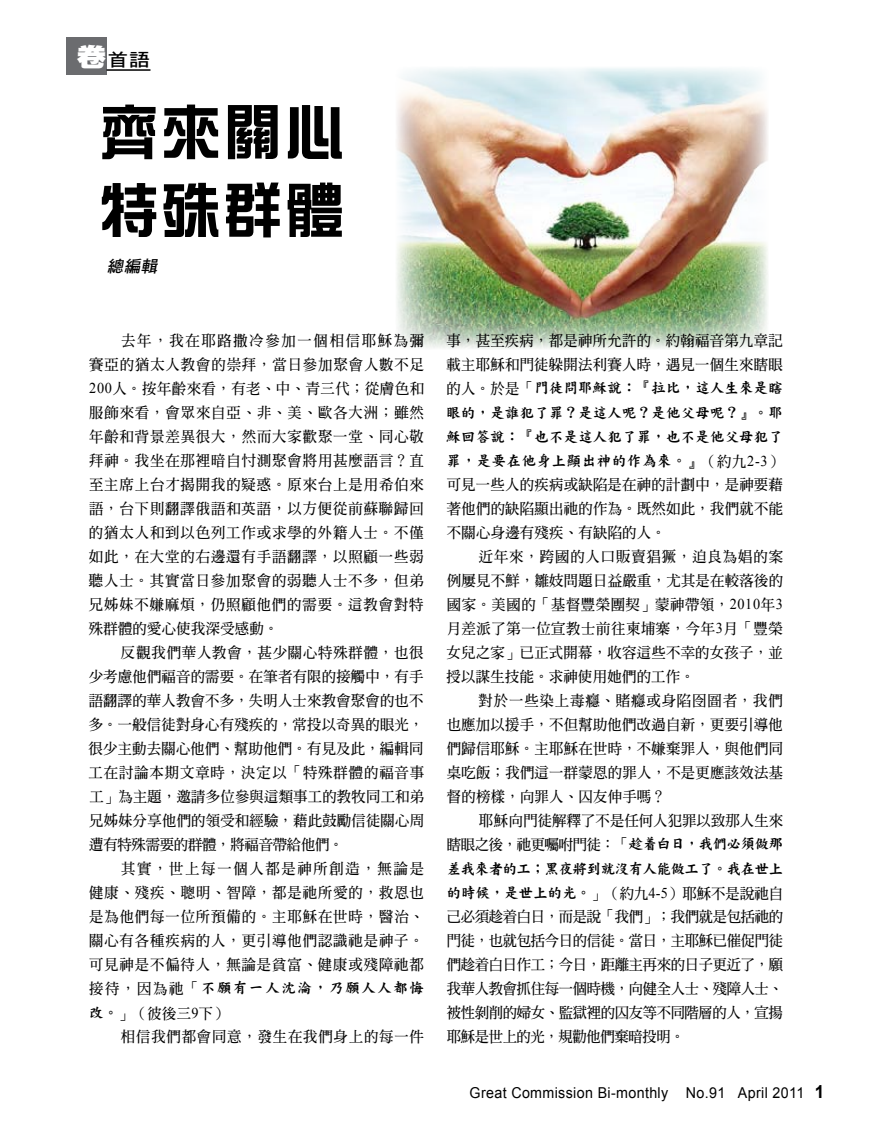
<style>
.page{position:relative;width:885px;height:1134px;background:#fff}
.page>*{position:absolute;margin:0;border:0;box-sizing:border-box;transform-origin:0 0}
.t1{font:60px/78px "DF Zong Yi Std W7";letter-spacing:.03em;color:#000}
.t2{font:17.85px "DF Hei Std W7";color:#000;scale:1.18 1}
.t3{font:italic 16.5px "DF Hei Std W7";color:#000}
.t4{font:15px/24px "DF Ming Bd HK BF";letter-spacing:.025em;color:#000;text-align:justify;scale:.95 1}
.t5{font:15px/24.3px "DF Kai Shu Std W9";letter-spacing:.025em;color:#000;text-align:justify;scale:.95 1}
.t6{font:15px "Arial";letter-spacing:.025em;color:#000;scale:.95 1}
.t7{font:15px/23.1px "DF Ming Bd HK BF";letter-spacing:.065em;color:#000;scale:.95 1}
.t8{font:15px "DF Kai Shu Std W9";letter-spacing:-.02em;color:#000;scale:.95 1}
.t9{font:15px "DF Kai Shu Std W9";letter-spacing:.125em;color:#000;scale:.95 1}
.s1{font-family:"DF Hei Std W12";font-size:25.5px;color:#fff}
.s2{font-family:"Times New Roman"}
.s3{font-family:"DF Ming Bd HK BF"}
.s4{font-family:"DF Kai Shu Std W9"}
.s5{font-weight:700;font-size:18px}
</style>
<div class="page">
<img style="left:397px;top:68px;width:371px;height:281px">
<div style="left:66px;top:37px;width:41px;height:38px;background:#6b6c6f"></div>
<hr style="left:106px;top:69px;width:44px;height:2px;background:#000">
<p class="t2" style="left:77px;top:50px;width:64px"><span class="s1">卷</span>首語</p>
<h1 class="t1" style="left:99px;top:92px;width:247px">齊來關心特殊群體</h1>
<p class="t3" style="left:107px;top:257px;width:55px">總編輯</p>
<p class="t4" style="left:89px;top:328px;width:354px;text-indent:32px">去年，我在耶路撒冷參加一個相信耶穌為彌賽亞的猶太人教會的崇拜，當日參加聚會人數不足<span class="s2">200</span>人。按年齡來看，有老、中、青三代；從膚色和服飾來看，會眾來自亞、非、美、歐各大洲；雖然年齡和背景差異很大，然而大家歡聚一堂、同心敬拜神。我坐在那裡暗自忖測聚會將用甚麼語言？直至主席上台才揭開我的疑惑。原來台上是用希伯來語，台下則翻譯俄語和英語，以方便從前蘇聯歸回的猶太人和到以色列工作或求學的外籍人士。不僅如此，在大堂的右邊還有手語翻譯，以照顧一些弱聽人士。其實當日參加聚會的弱聽人士不多，但弟兄姊妹不嫌麻煩，仍照顧他們的需要。這教會對特殊群體的愛心使我深受感動。</p>
<p class="t4" style="left:89px;top:640px;width:354px;text-indent:32px">反觀我們華人教會，甚少關心特殊群體，也很少考慮他們福音的需要。在筆者有限的接觸中，有手語翻譯的華人教會不多，失明人士來教會聚會的也不多。一般信徒對身心有殘疾的，常投以奇異的眼光，很少主動去關心他們、幫助他們。有見及此，編輯同工在討論本期文章時，決定以「特殊群體的福音事工」為主題，邀請多位參與這類事工的教牧同工和弟兄姊妹分享他們的領受和經驗，藉此鼓勵信徒關心周遭有特殊需要的群體，將福音帶給他們。</p>
<p class="t4" style="left:89px;top:856px;width:354px;text-indent:32px">其實，世上每一個人都是神所創造，無論是健康、殘疾、聰明、智障，都是祂所愛的，救恩也是為他們每一位所預備的。主耶穌在世時，醫治、關心有各種疾病的人，更引導他們認識祂是神子。可見神是不偏待人，無論是貧富、健康或殘障祂都</p>
<p class="t9" style="left:89px;top:979px;width:354px"><span class="s3">接待，因為祂「</span>不願有一人沈淪，乃願人人都悔</p>
<p class="t7" style="left:121px;top:1002px;width:320px;text-indent:-32px"><span class="s4">改。</span>」（彼後三<span class="s2">9</span>下）<br>相信我們都會同意，發生在我們身上的每一件</p>
<p class="t4" style="left:446px;top:328px;width:355px">事，甚至疾病，都是神所允許的。約翰福音第九章記載主耶穌和門徒躲開法利賽人時，遇見一個生來瞎眼</p>
<p class="t5" style="left:446px;top:375px;width:355px"><span class="s3">的人。於是「</span>門徒問耶穌說：『拉比，這人生來是瞎眼的，是誰犯了罪？是這人呢？是他父母呢？』。耶穌回答說：『也不是這人犯了罪，也不是他父母犯了罪，是要在他身上顯出神的作為來。<span class="s3">』（約九</span><span class="s2">2-3</span><span class="s3">）</span></p>
<p class="t4" style="left:446px;top:472px;width:355px">可見一些人的疾病或缺陷是在神的計劃中，是神要藉著他們的缺陷顯出祂的作為。既然如此，我們就不能不關心身邊有殘疾、有缺陷的人。</p>
<p class="t4" style="left:446px;top:544px;width:355px;text-indent:32px">近年來，跨國的人口販賣猖獗，迫良為娼的案例屢見不鮮，雛妓問題日益嚴重，尤其是在較落後的國家。美國的「基督豐榮團契」蒙神帶領，<span class="s2">2010</span>年<span class="s2">3</span>月差派了第一位宣教士前往柬埔寨，今年<span class="s2">3</span>月「豐榮女兒之家」已正式開幕，收容這些不幸的女孩子，並授以謀生技能。求神使用她們的工作。</p>
<p class="t4" style="left:446px;top:688px;width:355px;text-indent:32px">對於一些染上毒癮、賭癮或身陷囹圄者，我們也應加以援手，不但幫助他們改過自新，更要引導他們歸信耶穌。主耶穌在世時，不嫌棄罪人，與他們同桌吃飯；我們這一群蒙恩的罪人，不是更應該效法基督的榜樣，向罪人、囚友伸手嗎？</p>
<p class="t4" style="left:447px;top:808px;width:355px;text-align:right">耶穌向門徒解釋了不是任何人犯罪以致那人生來<br>瞎眼之後，祂更囑咐門徒：「<span class="s4">趁着白日，我們必須做那</span></p>
<p class="t8" style="left:447px;top:860px;width:355px">差我來者的工；黑夜將到就沒有人能做工了。我在世上</p>
<p class="t4" style="left:446px;top:881px;width:355px"><span class="s4">的時候，是世上的光。</span>」（約九<span class="s2">4-5</span>）耶穌不是說祂自己必須趁着白日，而是說「我們」；我們就是包括祂的門徒，也就包括今日的信徒。當日，主耶穌已催促門徒們趁着白日作工；今日，距離主再來的日子更近了，願我華人教會抓住每一個時機，向健全人士、殘障人士、被性剝削的婦女、監獄裡的囚友等不同階層的人，宣揚耶穌是世上的光，規勸他們棄暗投明。</p>
<p class="t6" style="left:469px;top:1083px;width:374px">Great Commission Bi-monthly No.91 April 2011 <span class="s5">1</span></p>
</div>
